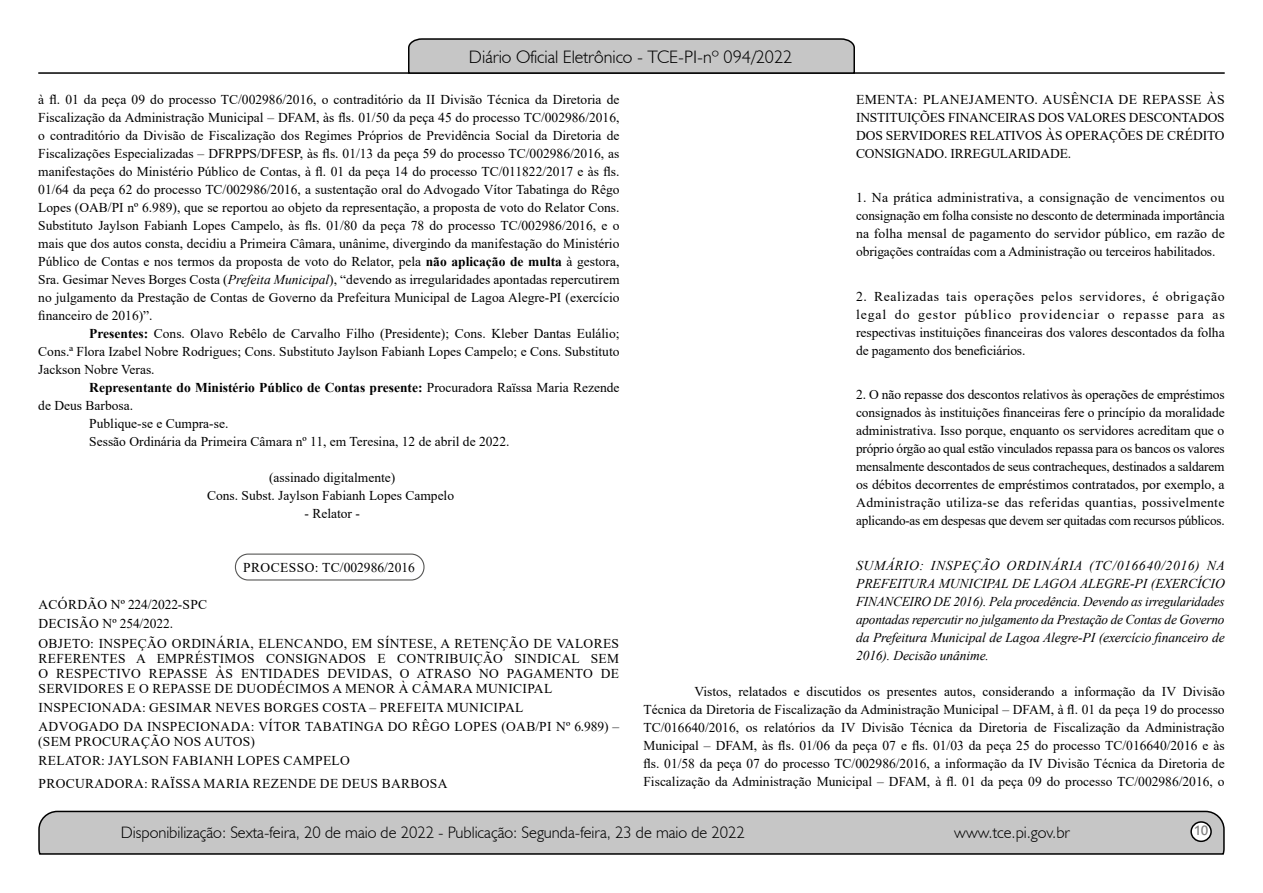
<style>
.page{position:relative;width:1263px;height:893px;background:#fff}
.page>*{position:absolute;margin:0;border:0;box-sizing:border-box;transform-origin:0 0}
.t1{font:300 18px "Humanist 521 BT";color:#000}
.t2{font:300 16.5px "Humanist 521 BT";color:#000}
.t3{font:15px "Estrangelo Edessa";color:#808080}
.t4{font:13.5px/18px "Times New Roman";color:#000;text-align:justify}
.t5{font:13.5px/19.2px "Times New Roman";letter-spacing:.025em;color:#000}
.t6{font:italic 13.5px/18px "Times New Roman";letter-spacing:-.01em;color:#000;text-align:justify}
.t7{font:700 13.5px "Times New Roman";color:#000}
.s1{font-weight:700}
.s2{font-style:italic}
.s3{font-weight:400}
</style>
<div class="page">
<svg style="left:38px;top:810px;width:1187px;height:45px;background:#b9b9b9"></svg>
<div style="left:1191px;top:822px;width:20px;height:19px;background:#fff;border-radius:50%"></div>
<div style="left:1190px;top:821px;width:22px;height:21px;border:2px solid #000;border-radius:50%"></div>
<hr style="left:38px;top:72px;width:1187px;height:2px;background:#000">
<svg style="left:407px;top:38px;width:449px;height:36px;background:#b4b4b4"></svg>
<div style="left:235px;top:554px;width:189px;height:27px;border:1px solid #575756;border-radius:13px"></div>
<h1 class="t1" style="left:469px;top:46px;width:325px">Diário Oficial Eletrônico - TCE-PI-nº 094/2022</h1>
<p class="t4" style="left:38px;top:90px;width:583px">à fl. 01 da peça 09 do processo TC/002986/2016, o contraditório da II Divisão Técnica da Diretoria de Fiscalização da Administração Municipal – DFAM, às fls. 01/50 da peça 45 do processo TC/002986/2016, o contraditório da Divisão de Fiscalização dos Regimes Próprios de Previdência Social da Diretoria de Fiscalizações Especializadas – DFRPPS/DFESP, às fls. 01/13 da peça 59 do processo TC/002986/2016, as manifestações do Ministério Público de Contas, à fl. 01 da peça 14 do processo TC/011822/2017 e às fls.<br>01/64 da peça 62 do processo TC/002986/2016, a sustentação oral do Advogado Vítor Tabatinga do Rêgo Lopes (OAB/PI nº 6.989), que se reportou ao objeto da representação, a proposta de voto do Relator Cons.<br>Substituto Jaylson Fabianh Lopes Campelo, às fls. 01/80 da peça 78 do processo TC/002986/2016, e o mais que dos autos consta, decidiu a Primeira Câmara, unânime, divergindo da manifestação do Ministério Público de Contas e nos termos da proposta de voto do Relator, pela <span class="s1">não aplicação de multa</span> à gestora, Sra. Gesimar Neves Borges Costa (<span class="s2">Prefeita Municipal</span>), “devendo as irregularidades apontadas repercutirem no julgamento da Prestação de Contas de Governo da Prefeitura Municipal de Lagoa Alegre-PI (exercício financeiro de 2016)”.</p>
<p class="t4" style="left:38px;top:324px;width:583px;text-indent:51px"><span class="s1">Presentes:</span> Cons. Olavo Rebêlo de Carvalho Filho (Presidente); Cons. Kleber Dantas Eulálio; Cons.ª Flora Izabel Nobre Rodrigues; Cons. Substituto Jaylson Fabianh Lopes Campelo; e Cons. Substituto Jackson Nobre Veras.</p>
<p class="t7" style="left:89px;top:378px;width:532px">Representante do Ministério Público de Contas presente: <span class="s3">Procuradora Raïssa Maria Rezende</span></p>
<p class="t4" style="left:38px;top:396px;width:96px">de Deus Barbosa.</p>
<p class="t4" style="left:89px;top:414px;width:141px">Publique-se e Cumpra-se.</p>
<p class="t4" style="left:89px;top:432px;width:422px">Sessão Ordinária da Primeira Câmara nº 11, em Teresina, 12 de abril de 2022.</p>
<p class="t4" style="left:207px;top:468px;width:249px;text-align:center">(assinado digitalmente)<br>Cons. Subst. Jaylson Fabianh Lopes Campelo</p>
<p class="t4" style="left:304px;top:504px;width:57px">- Relator -</p>
<p class="t4" style="left:856px;top:90px;width:370px">EMENTA: PLANEJAMENTO. AUSÊNCIA DE REPASSE ÀS INSTITUIÇÕES FINANCEIRAS DOS VALORES DESCONTADOS DOS SERVIDORES RELATIVOS ÀS OPERAÇÕES DE CRÉDITO CONSIGNADO. IRREGULARIDADE.</p>
<p class="t4" style="left:856px;top:188px;width:370px">1. Na prática administrativa, a consignação de vencimentos ou consignação em folha consiste no desconto de determinada importância na folha mensal de pagamento do servidor público, em razão de obrigações contraídas com a Administração ou terceiros habilitados.</p>
<p class="t4" style="left:856px;top:287px;width:370px">2. Realizadas tais operações pelos servidores, é obrigação legal do gestor público providenciar o repasse para as respectivas instituições financeiras dos valores descontados da folha de pagamento dos beneficiários.</p>
<p class="t4" style="left:856px;top:385px;width:370px">2. O não repasse dos descontos relativos às operações de empréstimos consignados às instituições financeiras fere o princípio da moralidade administrativa. Isso porque, enquanto os servidores acreditam que o próprio órgão ao qual estão vinculados repassa para os bancos os valores mensalmente descontados de seus contracheques, destinados a saldarem os débitos decorrentes de empréstimos contratados, por exemplo, a Administração utiliza-se das referidas quantias, possivelmente aplicando-as em despesas que devem ser quitadas com recursos públicos.</p>
<p class="t6" style="left:856px;top:556px;width:370px">SUMÁRIO: INSPEÇÃO ORDINÁRIA (TC/016640/2016) NA PREFEITURA MUNICIPAL DE LAGOA ALEGRE-PI (EXERCÍCIO FINANCEIRO DE 2016). Pela procedência. Devendo as irregularidades apontadas repercutir no julgamento da Prestação de Contas de Governo da Prefeitura Municipal de Lagoa Alegre-PI (exercício financeiro de 2016). Decisão unânime.</p>
<p class="t4" style="left:643px;top:682px;width:583px;text-indent:51px">Vistos, relatados e discutidos os presentes autos, considerando a informação da IV Divisão Técnica da Diretoria de Fiscalização da Administração Municipal – DFAM, à fl. 01 da peça 19 do processo TC/016640/2016, os relatórios da IV Divisão Técnica da Diretoria de Fiscalização da Administração Municipal – DFAM, às fls. 01/06 da peça 07 e fls. 01/03 da peça 25 do processo TC/016640/2016 e às fls. 01/58 da peça 07 do processo TC/002986/2016, a informação da IV Divisão Técnica da Diretoria de Fiscalização da Administração Municipal – DFAM, à fl. 01 da peça 09 do processo TC/002986/2016, o</p>
<p class="t4" style="left:243px;top:558px;width:173px">PROCESSO: TC/002986/2016</p>
<p class="t5" style="left:39px;top:594px;width:582px">ACÓRDÃO Nº 224/2022-SPC<br>DECISÃO Nº 254/2022.<br>OBJETO: INSPEÇÃO ORDINÁRIA, ELENCANDO, EM SÍNTESE, A RETENÇÃO DE VALORES</p>
<p class="t4" style="left:39px;top:650px;width:582px;line-height:15px">REFERENTES A EMPRÉSTIMOS CONSIGNADOS E CONTRIBUIÇÃO SINDICAL SEM O RESPECTIVO REPASSE ÀS ENTIDADES DEVIDAS, O ATRASO NO PAGAMENTO DE SERVIDORES E O REPASSE DE DUODÉCIMOS A MENOR À CÂMARA MUNICIPAL</p>
<p class="t5" style="left:39px;top:697px;width:582px">INSPECIONADA: GESIMAR NEVES BORGES COSTA – PREFEITA MUNICIPAL<br>ADVOGADO DA INSPECIONADA: VÍTOR TABATINGA DO RÊGO LOPES (OAB/PI Nº 6.989) –</p>
<p class="t5" style="left:38px;top:731px;width:313px">(SEM PROCURAÇÃO NOS AUTOS)<br>RELATOR: JAYLSON FABIANH LOPES CAMPELO</p>
<p class="t5" style="left:39px;top:773px;width:410px">PROCURADORA: RAÏSSA MARIA REZENDE DE DEUS BARBOSA</p>
<p class="t2" style="left:121px;top:822px;width:626px">Disponibilização: Sexta-feira, 20 de maio de 2022 - Publicação: Segunda-feira, 23 de maio de 2022</p>
<p class="t2" style="left:954px;top:822px;width:117px">www.tce.pi.gov.br</p>
<p class="t3" style="left:1194px;top:823px;width:16px">10</p>
</div>
